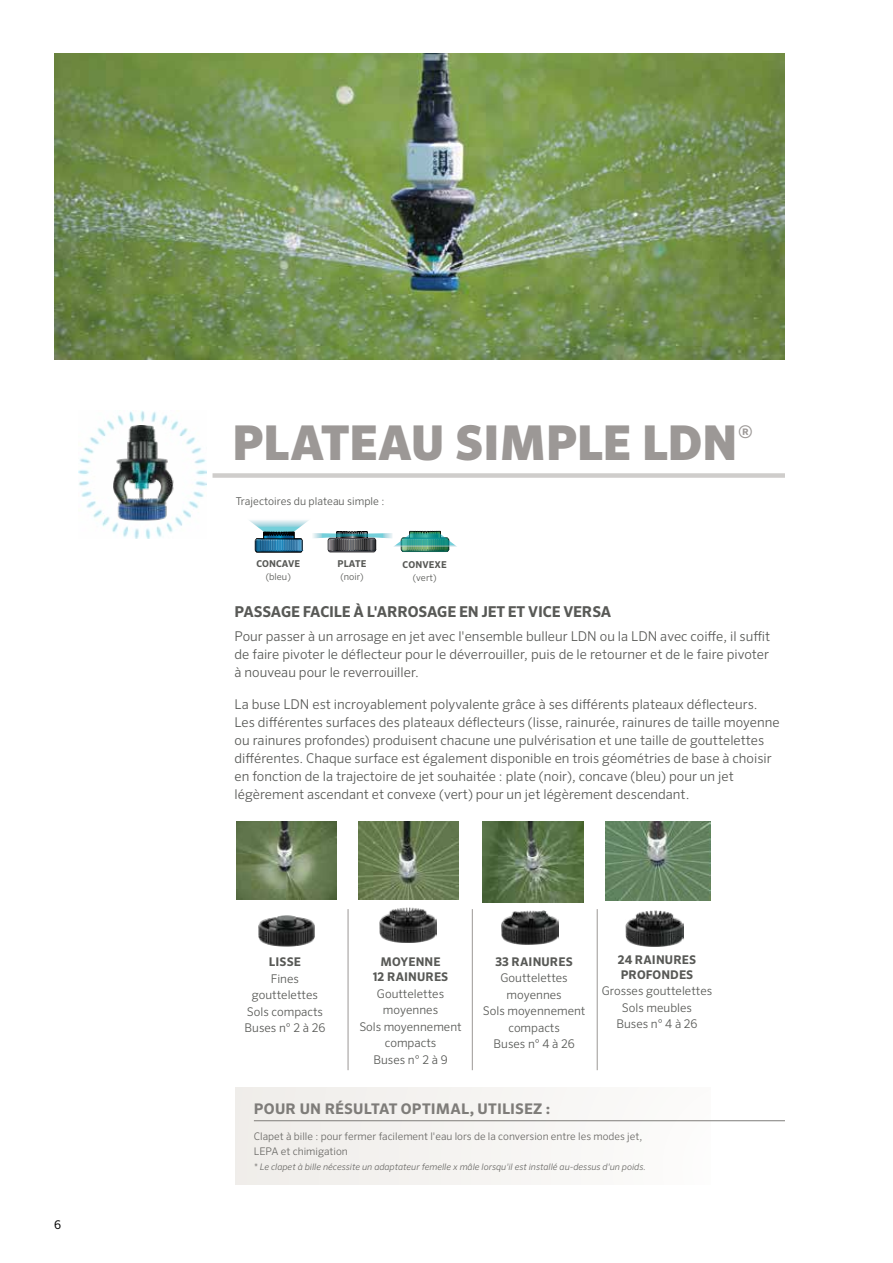
<style>
.page{position:relative;width:893px;height:1263px;background:#fff}
.page>*{position:absolute;margin:0;border:0;box-sizing:border-box;transform-origin:0 0}
.t1{font:900 48px "Sero Pro";letter-spacing:-.01em;color:#9c9896}
.t2{font:500 17.55px "Sero Pro";color:#9c9896}
.t3{font:700 15px "Sero Pro";letter-spacing:-.01em;color:#585956}
.t4{font:700 14.7px "Sero Pro";letter-spacing:.015em;color:#7e7c79}
.t5{font:300 13.5px/18px "Sero Pro";color:#585956;text-align:justify}
.t6{font:300 12px/16.5px "Sero Pro";color:#585956;text-align:center}
.t7{font:700 12px/15px "Sero Pro";letter-spacing:.01em;color:#585956;text-align:center}
.t8{font:12px "Sero Pro";color:#000}
.t9{font:300 10.8px "Sero Pro";color:#585956}
.t10{font:300 10.5px/15px "Sero Pro";color:#6a6966}
.t11{font:700 9.45px "Sero Pro";letter-spacing:.01em;color:#585956}
.t12{font:300 9.45px "Sero Pro";color:#585956}
.t13{font:italic 300 9px "Sero Pro";color:#6a6966}
</style>
<div class="page">
<img style="left:54px;top:54px;width:731px;height:305px">
<div style="left:213px;top:473px;width:572px;height:5px;background:#cfcdcb"></div>
<img style="left:259px;top:915px;width:55px;height:31px">
<img style="left:236px;top:821px;width:100px;height:78px">
<img style="left:379px;top:907px;width:58px;height:36px">
<img style="left:358px;top:821px;width:100px;height:78px">
<img style="left:501px;top:910px;width:58px;height:35px">
<img style="left:483px;top:822px;width:100px;height:80px">
<img style="left:626px;top:911px;width:57px;height:36px">
<img style="left:605px;top:822px;width:105px;height:79px">
<div style="left:235px;top:1087px;width:475px;height:97px;background:#f5f4f1"></div>
<hr style="left:254px;top:1120px;width:531px;height:1px;background:#7e7c79">
<hr style="left:348px;top:909px;width:1px;height:161px;background:#9c9896">
<hr style="left:472px;top:909px;width:1px;height:161px;background:#9c9896">
<hr style="left:597px;top:909px;width:1px;height:161px;background:#9c9896">
<img style="left:249px;top:520px;width:208px;height:33px">
<img style="left:78px;top:410px;width:128px;height:128px">
<img style="left:114px;top:425px;width:66px;height:97px">
<p class="t8" style="left:54px;top:1217px;width:9px">6</p>
<h1 class="t1" style="left:232px;top:413px;width:507px">PLATEAU SIMPLE LDN</h1>
<p class="t2" style="left:738px;top:421px;width:16px">®</p>
<p class="t9" style="left:236px;top:494px;width:150px">Trajectoires du plateau simple :</p>
<p class="t11" style="left:256px;top:558px;width:45px">CONCAVE</p>
<p class="t12" style="left:266px;top:571px;width:26px">(bleu)</p>
<p class="t11" style="left:338px;top:558px;width:30px">PLATE</p>
<p class="t12" style="left:340px;top:570px;width:25px">(noir)</p>
<p class="t11" style="left:403px;top:559px;width:45px">CONVEXE</p>
<p class="t12" style="left:413px;top:572px;width:25px">(vert)</p>
<p class="t3" style="left:235px;top:602px;width:378px">PASSAGE FACILE À L'ARROSAGE EN JET ET VICE VERSA</p>
<p class="t5" style="left:235px;top:627px;width:537px">Pour passer à un arrosage en jet avec l'ensemble bulleur LDN ou la LDN avec coiffe, il suffit de faire pivoter le déflecteur pour le déverrouiller, puis de le retourner et de le faire pivoter à nouveau pour le reverrouiller.</p>
<p class="t5" style="left:235px;top:695px;width:547px;text-align:left">La buse LDN est incroyablement polyvalente grâce à ses différents plateaux déflecteurs.<br>Les différentes surfaces des plateaux déflecteurs (lisse, rainurée, rainures de taille moyenne ou rainures profondes) produisent chacune une pulvérisation et une taille de gouttelettes différentes. Chaque surface est également disponible en trois géométries de base à choisir en fonction de la trajectoire de jet souhaitée : plate (noir), concave (bleu) pour un jet légèrement ascendant et convexe (vert) pour un jet légèrement descendant.</p>
<p class="t7" style="left:269px;top:954px;width:33px">LISSE</p>
<p class="t6" style="left:244px;top:970px;width:82px">Fines gouttelettes<br>Sols compacts<br>Buses n° 2 à 26</p>
<p class="t7" style="left:373px;top:955px;width:77px">MOYENNE<br>12 RAINURES</p>
<p class="t6" style="left:359px;top:985px;width:104px">Gouttelettes moyennes<br>Sols moyennement compacts<br>Buses n° 2 à 9</p>
<p class="t7" style="left:495px;top:954px;width:79px">33 RAINURES</p>
<p class="t6" style="left:483px;top:970px;width:104px">Gouttelettes moyennes<br>Sols moyennement compacts<br>Buses n° 4 à 26</p>
<p class="t7" style="left:618px;top:952px;width:80px;text-align:left">24 RAINURES<br>PROFONDES</p>
<p class="t6" style="left:602px;top:982px;width:112px">Grosses gouttelettes<br>Sols meubles<br>Buses n° 4 à 26</p>
<p class="t4" style="left:254px;top:1100px;width:298px">POUR UN RÉSULTAT OPTIMAL, UTILISEZ :</p>
<p class="t10" style="left:254px;top:1128px;width:390px">Clapet à bille : pour fermer facilement l'eau lors de la conversion entre les modes jet,<br>LEPA et chimigation</p>
<p class="t13" style="left:254px;top:1161px;width:394px">* Le clapet à bille nécessite un adaptateur femelle x mâle lorsqu'il est installé au-dessus d'un poids.</p>
</div>
